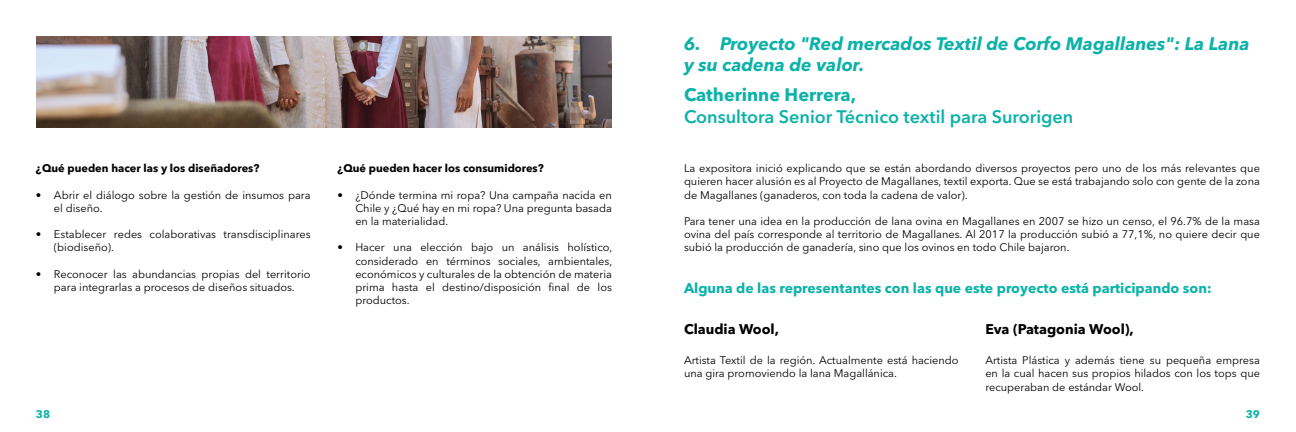
<style>
.page{position:relative;width:1296px;height:432px;background:#fff}
.page>*{position:absolute;margin:0;border:0;box-sizing:border-box;transform-origin:0 0}
.t1{font:italic 700 18px/21.6px "Avenir Next LT Pro";color:#0cb2a8}
.t2{font:600 18px "Avenir Next LT Pro";color:#0cb2a8}
.t3{font:700 18px "Avenir Next LT Pro";color:#0cb2a8}
.t4{font:700 14px "Avenir Next LT Pro";color:#0cb2a8}
.t5{font:700 14px "Avenir Next LT Pro";color:#000}
.t6{font:11px/13.2px "Avenir Next LT Pro";color:#000;text-align:justify}
.t7{font:700 11px "Avenir Next LT Pro";color:#000}
.t8{font:700 11px "Avenir Next LT Pro";color:#0cb2a8}
</style>
<div class="page">
<img style="left:36px;top:36px;width:576px;height:92px">
<p class="t7" style="left:36px;top:162px;width:225px">¿Qué pueden hacer las y los diseñadores?</p>
<p class="t6" style="left:54px;top:188px;width:258px;text-indent:-18px">• Abrir el diálogo sobre la gestión de insumos para el diseño.</p>
<p class="t6" style="left:54px;top:228px;width:258px;text-indent:-18px">• Establecer redes colaborativas transdisciplinares (biodiseño).</p>
<p class="t6" style="left:36px;top:267px;width:276px;text-align:center">• Reconocer las abundancias propias del territorio para integrarlas a procesos de diseños situados.</p>
<p class="t7" style="left:337px;top:162px;width:208px">¿Qué pueden hacer los consumidores?</p>
<p class="t6" style="left:355px;top:188px;width:258px;text-indent:-18px">• ¿Dónde termina mi ropa? Una campaña nacida en Chile y ¿Qué hay en mi ropa? Una pregunta basada en la materialidad.</p>
<p class="t6" style="left:355px;top:241px;width:258px;text-indent:-18px">• Hacer una elección bajo un análisis holístico, considerado en términos sociales, ambientales, económicos y culturales de la obtención de materia prima hasta el destino/disposición final de los productos.</p>
<h1 class="t1" style="left:684px;top:32px;width:567px">6. Proyecto "Red mercados Textil de Corfo Magallanes": La Lana y su cadena de valor.</h1>
<h1 class="t3" style="left:684px;top:84px;width:174px">Catherinne Herrera,</h1>
<h1 class="t2" style="left:684px;top:106px;width:391px">Consultora Senior Técnico textil para Surorigen</h1>
<p class="t6" style="left:684px;top:162px;width:577px">La expositora inició explicando que se están abordando diversos proyectos pero uno de los más relevantes que quieren hacer alusión es al Proyecto de Magallanes, textil exporta. Que se está trabajando solo con gente de la zona de Magallanes (ganaderos, con toda la cadena de valor).</p>
<p class="t6" style="left:684px;top:215px;width:578px">Para tener una idea en la producción de lana ovina en Magallanes en 2007 se hizo un censo, el 96.7% de la masa ovina del país corresponde al territorio de Magallanes. Al 2017 la producción subió a 77,1%, no quiere decir que subió la producción de ganadería, sino que los ovinos en todo Chile bajaron.</p>
<p class="t4" style="left:684px;top:279px;width:529px">Alguna de las representantes con las que este proyecto está participando son:</p>
<p class="t5" style="left:684px;top:321px;width:96px">Claudia Wool,</p>
<p class="t6" style="left:684px;top:354px;width:276px">Artista Textil de la región. Actualmente está haciendo una gira promoviendo la lana Magallánica.</p>
<p class="t5" style="left:985px;top:321px;width:150px">Eva (Patagonia Wool),</p>
<p class="t6" style="left:985px;top:354px;width:276px">Artista Plástica y además tiene su pequeña empresa en la cual hacen sus propios hilados con los tops que recuperaban de estándar Wool.</p>
<p class="t8" style="left:36px;top:407px;width:16px">38</p>
<p class="t8" style="left:1246px;top:407px;width:16px">39</p>
</div>
